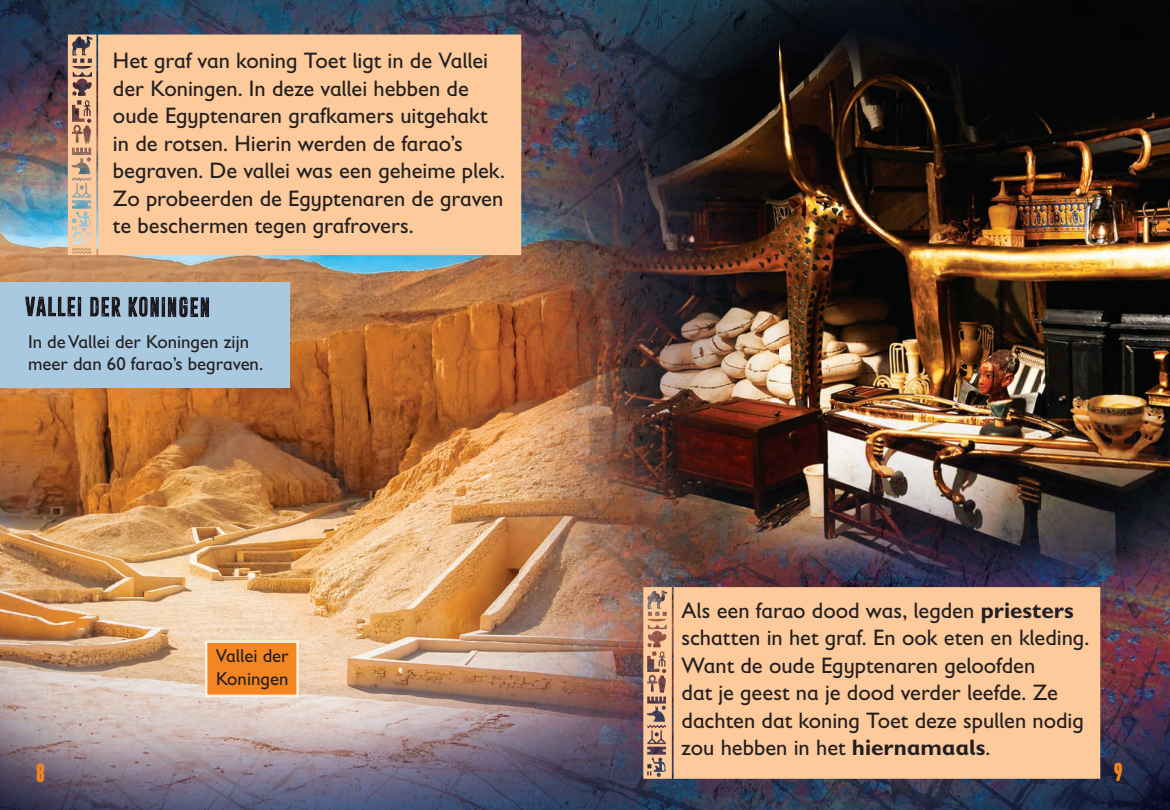
<style>
.page{position:relative;width:1170px;height:810px;background:#fff}
.page>*{position:absolute;margin:0;border:0;box-sizing:border-box;transform-origin:0 0}
.t1{font:22.5px/27.5px "Gill Sans Infant Std";color:#231f20}
.t2{font:22.5px "Dreamwalker";color:#f58520}
.t3{font:18.75px/22.5px "Gill Sans Infant Std";color:#231f20}
.s1{font-weight:700}
</style>
<div class="page">
<img style="left:0;top:0;width:1040px;height:298px">
<img style="left:1040px;top:0;width:130px;height:810px">
<img style="left:260px;top:298px;width:780px;height:512px">
<img style="left:0;top:388px;width:260px;height:422px">
<div style="left:68px;top:35px;width:453px;height:220px;background:#fcca9b"></div>
<div style="left:643px;top:587px;width:457px;height:192px;background:#fcca9b"></div>
<div style="left:0;top:282px;width:290px;height:106px;background:#a9c9e1"></div>
<img style="left:25px;top:296px;width:184px;height:22px">
<div style="left:205px;top:640px;width:94px;height:57px;background:#f58520;border:2px solid #fef0e2"></div>
<p class="t1" style="left:113px;top:47px;width:394px">Het graf van koning Toet ligt in de Vallei der Koningen. In deze vallei hebben de oude Egyptenaren grafkamers uitgehakt in de rotsen. Hierin werden de farao’s begraven. De vallei was een geheime plek.<br>Zo probeerden de Egyptenaren de graven te beschermen tegen grafrovers.</p>
<p class="t3" style="left:28px;top:330px;width:237px">In de Vallei der Koningen zijn meer dan 60 farao’s begraven.</p>
<p class="t3" style="left:216px;top:645px;width:74px">Vallei der<br>Koningen</p>
<p class="t1" style="left:682px;top:596px;width:409px">Als een farao dood was, legden <span class="s1">priesters </span>schatten in het graf. En ook eten en kleding.<br>Want de oude Egyptenaren geloofden<br>dat je geest na je dood verder leefde. Ze dachten dat koning Toet deze spullen nodig zou hebben in het <span class="s1">hiernamaals</span>.</p>
<p class="t2" style="left:36px;top:760px;width:11px">8</p>
<p class="t2" style="left:1114px;top:760px;width:11px">9</p>
</div>
